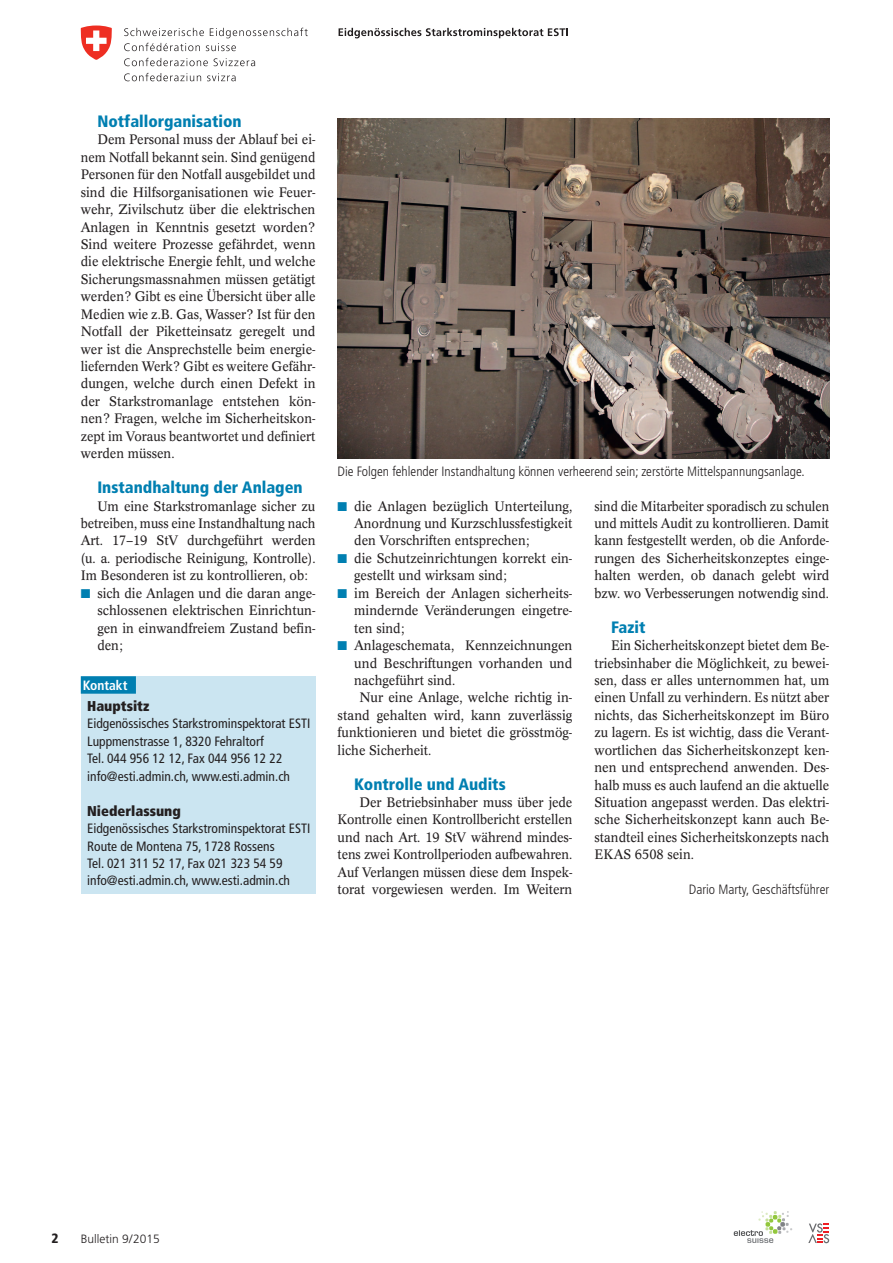
<style>
.page{position:relative;width:893px;height:1263px;background:#fff}
.page>*{position:absolute;margin:0;border:0;box-sizing:border-box;transform-origin:0 0}
.t1{font:900 condensed 16.5px "Frutiger LT Std";color:#007fb1}
.t2{font:900 condensed 14.25px "Frutiger LT Std";color:#231f20}
.t3{font:13.5px/17.4px "Concorde BQ";color:#231f20;text-align:justify;scale:.95 1}
.t4{font:13.5px/17.4px "Concorde BQ";color:#231f20;text-align:justify;scale:.96 1}
.t5{font:13.5px/17.4px "Concorde BQ";color:#231f20;text-align:justify;scale:.94 1}
.t6{font:condensed 13.5px/17.4px "Frutiger LT Std";color:#231f20}
.t7{font:13.5px/17.4px "Concorde BQ";color:#231f20;text-align:justify;scale:.93 1}
.t8{font:300 condensed 13.5px "Frutiger LT Std";color:#231f20}
.t9{font:700 condensed 13.5px "Frutiger LT Std";color:#fff}
.t10{font:900 condensed 13.5px "Frutiger LT Std";color:#231f20}
.t11{font:300 12px "Frutiger LT Std";color:#231f20}
.s1{color:#007fb1}
</style>
<div class="page">
<svg style="left:124px;top:28px;width:184px;height:23px"></svg>
<svg style="left:124px;top:58px;width:84px;height:8px"></svg>
<svg style="left:214px;top:58px;width:41px;height:8px"></svg>
<svg style="left:124px;top:73px;width:77px;height:8px"></svg>
<svg style="left:207px;top:73px;width:29px;height:8px"></svg>
<svg style="left:81px;top:26px;width:31px;height:34px"></svg>
<svg style="left:339px;top:28px;width:229px;height:10px"></svg>
<svg style="left:808px;top:1223px;width:21px;height:20px"></svg>
<svg style="left:734px;top:1211px;width:58px;height:32px"></svg>
<div style="left:81px;top:676px;width:234px;height:218px;background:#cbe5f1"></div>
<div style="left:81px;top:676px;width:55px;height:18px;background:#007fb1"></div>
<img style="left:338px;top:118px;width:491px;height:340px">
<p class="t1" style="left:97px;top:111px;width:146px">Notfallorganisation</p>
<p class="t3" style="left:81px;top:131px;width:249px;text-indent:17px">Dem Personal muss der Ablauf bei ei&shy;nem Notfall bekannt sein. Sind genügend Personen für den Notfall ausgebildet und sind die Hilfsorganisationen wie Feuer&shy;wehr, Zivilschutz über die elektrischen Anlagen in Kenntnis gesetzt worden?<br>Sind weitere Prozesse gefährdet, wenn die elektrische Energie fehlt, und welche Sicherungsmassnahmen müssen getätigt werden? Gibt es eine Übersicht über alle Medien wie z.B. Gas, Wasser? Ist für den Notfall der Piketteinsatz geregelt und wer ist die Ansprechstelle beim energie&shy;liefernden Werk? Gibt es weitere Gefähr&shy;dungen, welche durch einen Defekt in der Starkstromanlage entstehen kön&shy;nen? Fragen, welche im Sicherheitskon&shy;zept im Voraus beantwortet und definiert werden müssen.</p>
<p class="t1" style="left:97px;top:477px;width:207px">Instandhaltung der Anlagen</p>
<p class="t4" style="left:81px;top:497px;width:246px;text-indent:17px">Um eine Starkstromanlage sicher zu betreiben, muss eine Instandhaltung nach Art. 17–19 StV durchgeführt werden (u. a. periodische Reinigung, Kontrolle).<br>Im Besonderen ist zu kontrollieren, ob:</p>
<p class="t3" style="left:97px;top:584px;width:231px;text-indent:-17px"><span class="s1">■</span> sich die Anlagen und die daran ange&shy;schlossenen elektrischen Einrichtun&shy;gen in einwandfreiem Zustand befin&shy;den;</p>
<p class="t9" style="left:83px;top:677px;width:46px">Kontakt</p>
<p class="t2" style="left:87px;top:697px;width:64px">Hauptsitz</p>
<p class="t6" style="left:87px;top:715px;width:225px">Eidgenössisches Starkstrominspektorat ESTI Luppmenstrasse 1, 8320 Fehraltorf<br>Tel. 044 956 12 12, Fax 044 956 12 22 info@esti.admin.ch, www.esti.admin.ch</p>
<p class="t2" style="left:87px;top:802px;width:95px">Niederlassung</p>
<p class="t6" style="left:87px;top:820px;width:225px">Eidgenössisches Starkstrominspektorat ESTI Route de Montena 75, 1728 Rossens<br>Tel. 021 311 52 17, Fax 021 323 54 59 info@esti.admin.ch, www.esti.admin.ch</p>
<p class="t8" style="left:338px;top:463px;width:468px">Die Folgen fehlender Instandhaltung können verheerend sein; zerstörte Mittelspannungsanlage.</p>
<p class="t4" style="left:354px;top:497px;width:229px;text-indent:-17px"><span class="s1">■</span> die Anlagen bezüglich Unterteilung, Anordnung und Kurzschlussfestigkeit den Vorschriften entsprechen;</p>
<p class="t3" style="left:354px;top:550px;width:231px;text-indent:-17px"><span class="s1">■</span> die Schutzeinrichtungen korrekt ein&shy;gestellt und wirksam sind;</p>
<p class="t4" style="left:354px;top:584px;width:229px;text-indent:-17px"><span class="s1">■</span> im Bereich der Anlagen sicherheits&shy;mindernde Veränderungen eingetre&shy;ten sind;</p>
<p class="t4" style="left:338px;top:637px;width:246px"><span class="s1">■</span> Anlageschemata, Kennzeichnungen</p>
<p class="t4" style="left:354px;top:654px;width:229px">und Beschriftungen vorhanden und</p>
<p class="t3" style="left:354px;top:672px;width:108px">nachgeführt sind.</p>
<p class="t4" style="left:359px;top:689px;width:223px">Nur eine Anlage, welche richtig in-</p>
<p class="t4" style="left:338px;top:706px;width:246px">stand gehalten wird, kann zuverlässig</p>
<p class="t3" style="left:338px;top:724px;width:248px">funktionieren und bietet die grösstmög-</p>
<p class="t3" style="left:338px;top:741px;width:100px">liche Sicherheit.</p>
<p class="t1" style="left:354px;top:774px;width:153px">Kontrolle und Audits</p>
<p class="t3" style="left:338px;top:794px;width:249px;text-indent:22px">Der Betriebsinhaber muss über jede Kontrolle einen Kontrollbericht erstellen und nach Art. 19 StV während mindes&shy;tens zwei Kontrollperioden aufbewahren.<br>Auf Verlangen müssen diese dem Inspek&shy;torat vorgewiesen werden. Im Weitern</p>
<p class="t7" style="left:594px;top:497px;width:254px">sind die Mitarbeiter sporadisch zu schulen und mittels Audit zu kontrollieren. Damit kann festgestellt werden, ob die Anforde&shy;rungen des Sicherheitskonzeptes einge&shy;halten werden, ob danach gelebt wird bzw. wo Verbesserungen notwendig sind.</p>
<p class="t1" style="left:611px;top:617px;width:36px">Fazit</p>
<p class="t5" style="left:594px;top:637px;width:251px;text-indent:17px">Ein Sicherheitskonzept bietet dem Be&shy;triebsinhaber die Möglichkeit, zu bewei&shy;sen, dass er alles unternommen hat, um einen Unfall zu verhindern. Es nützt aber nichts, das Sicherheitskonzept im Büro zu lagern. Es ist wichtig, dass die Verant&shy;wortlichen das Sicherheitskonzept ken&shy;nen und entsprechend anwenden. Des&shy;halb muss es auch laufend an die aktuelle Situation angepasst werden. Das elektri&shy;sche Sicherheitskonzept kann auch Be&shy;standteil eines Sicherheitskonzepts nach EKAS 6508 sein.</p>
<p class="t8" style="left:689px;top:882px;width:142px">Dario Marty, Geschäftsführer</p>
<p class="t10" style="left:52px;top:1230px;width:9px">2</p>
<p class="t11" style="left:81px;top:1232px;width:81px">Bulletin 9/2015</p>
</div>
